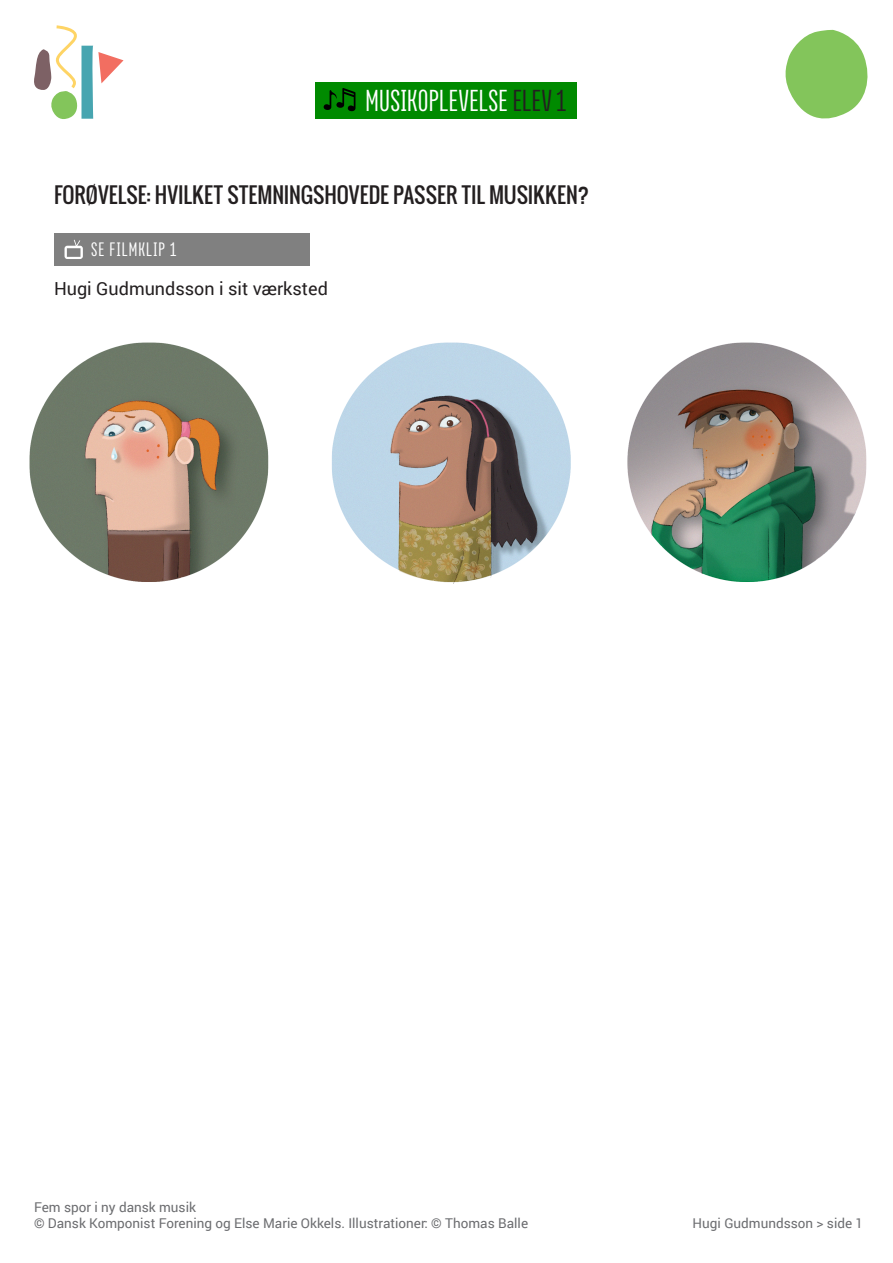
<style>
.page{position:relative;width:893px;height:1263px;background:#fff}
.page>*{position:absolute;margin:0;border:0;box-sizing:border-box;transform-origin:0 0}
.t1{font:33.15px "Titular";letter-spacing:.015em;color:#fff}
.t2{font:21.15px "Titular";letter-spacing:.06em;color:#fff}
.t3{font:21px "Oswald";color:#231f20}
.t4{font:18px "Roboto";color:#231f20}
.t5{font:13.5px "Roboto";color:#6c6d70}
.s1{color:#231f20}
</style>
<div class="page">
<svg style="left:34px;top:25px;width:90px;height:94px"></svg>
<svg style="left:785px;top:29px;width:83px;height:90px"></svg>
<div style="left:316px;top:82px;width:261px;height:37px;background:#008a00"></div>
<svg style="left:324px;top:88px;width:31px;height:23px"></svg>
<div style="left:54px;top:233px;width:255px;height:33px;background:#808080"></div>
<svg style="left:65px;top:240px;width:18px;height:19px"></svg>
<img style="left:29px;top:342px;width:838px;height:242px">
<p class="t1" style="left:365px;top:85px;width:202px">MUSIKOPLEVELSE <span class="s1">ELEV 1</span></p>
<p class="t3" style="left:54px;top:179px;width:537px">FORØVELSE: HVILKET STEMNINGSHOVEDE PASSER TIL MUSIKKEN?</p>
<p class="t2" style="left:91px;top:239px;width:87px">SE FILMKLIP 1</p>
<p class="t4" style="left:54px;top:276px;width:275px">Hugi Gudmundsson i sit værksted</p>
<p class="t5" style="left:34px;top:1197px;width:163px">Fem spor i ny dansk musik</p>
<p class="t5" style="left:34px;top:1213px;width:496px">© Dansk Komponist Forening og Else Marie Okkels. Illustrationer: © Thomas Balle</p>
<p class="t5" style="left:693px;top:1213px;width:172px">Hugi Gudmundsson &gt; side 1</p>
</div>
